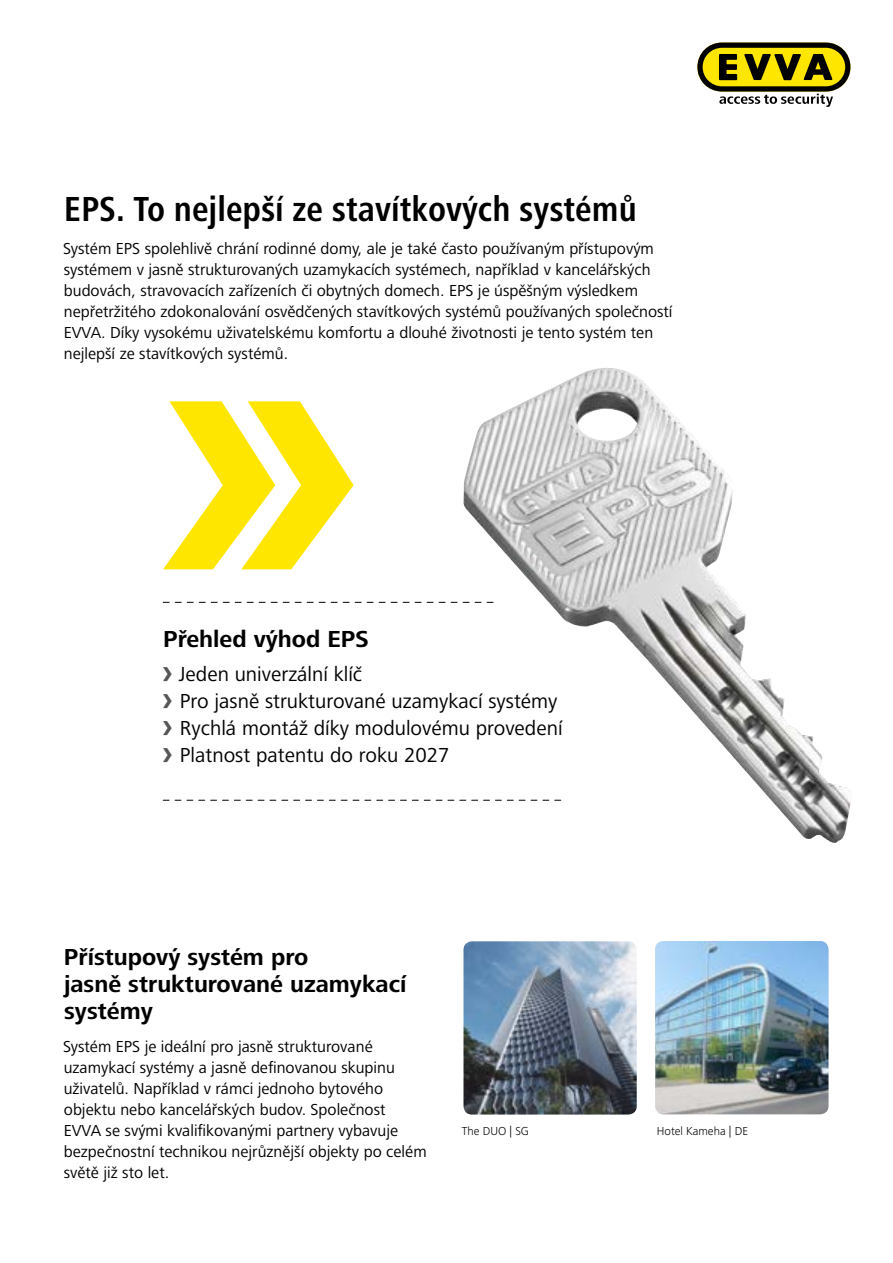
<style>
.page{position:relative;width:893px;height:1263px;background:#fff}
.page>*{position:absolute;margin:0;border:0;box-sizing:border-box;transform-origin:0 0}
.HL_1{font:700 condensed 36px "Frutiger Next LTCE";color:#000}
.HL_3{font:700 24px/27px "Frutiger Next LTCE";color:#000}
.t1{font:21px "Frutiger Next LTCE";color:#000}
.FT{font:16.5px/21px "Frutiger Next LTCE";color:#000}
.BU{font:300 12px "Frutiger Next LTCE";color:#000}
.s1{font-weight:700;font-size:34.8px;color:#575756}
</style>
<div class="page">
<svg style="left:163px;top:401px;width:191px;height:168px"></svg>
<svg style="left:163px;top:602px;width:300px;height:1px"></svg>
<svg style="left:163px;top:800px;width:300px;height:1px"></svg>
<img style="left:655px;top:941px;width:173px;height:173px">
<img style="left:463px;top:941px;width:174px;height:173px">
<svg style="left:697px;top:43px;width:153px;height:64px"></svg>
<img style="left:463px;top:368px;width:388px;height:475px">
<p class="HL_1" style="left:64px;top:189px;width:574px">EPS. To nejlepší ze stavítkových systémů</p>
<p class="FT" style="left:63px;top:238px;width:611px">Systém EPS spolehlivě chrání rodinné domy, ale je také často používaným přístupovým systémem v jasně strukturovaných uzamykacích systémech, například v kancelářských budovách, stravovacích zařízeních či obytných domech. EPS je úspěšným výsledkem nepřetržitého zdokonalování osvědčených stavítkových systémů používaných společností EVVA. Díky vysokému uživatelskému komfortu a dlouhé životnosti je tento systém ten nejlepší ze stavítkových systémů.</p>
<p class="HL_3" style="left:163px;top:626px;width:207px">Přehled výhod EPS</p>
<p class="t1" style="left:162px;top:662px;width:202px"><span class="s1">›</span> Jeden univerzální klíč</p>
<p class="t1" style="left:162px;top:689px;width:397px"><span class="s1">›</span> Pro jasně strukturované uzamykací systémy</p>
<p class="t1" style="left:162px;top:716px;width:402px"><span class="s1">›</span> Rychlá montáž díky modulovému provedení</p>
<p class="t1" style="left:162px;top:743px;width:289px"><span class="s1">›</span> Platnost patentu do roku 2027</p>
<p class="HL_3" style="left:64px;top:944px;width:344px">Přístupový systém pro<br>jasně strukturované uzamykací systémy</p>
<p class="FT" style="left:63px;top:1036px;width:365px">Systém EPS je ideální pro jasně strukturované uzamykací systémy a jasně definovanou skupinu uživatelů. Například v rámci jednoho bytového objektu nebo kancelářských budov. Společnost<br>EVVA se svými kvalifikovanými partnery vybavuje bezpečnostní technikou nejrůznější objekty po celém světě již sto let.</p>
<p class="BU" style="left:462px;top:1124px;width:68px">The DUO | SG</p>
<p class="BU" style="left:657px;top:1124px;width:93px">Hotel Kameha | DE</p>
</div>
